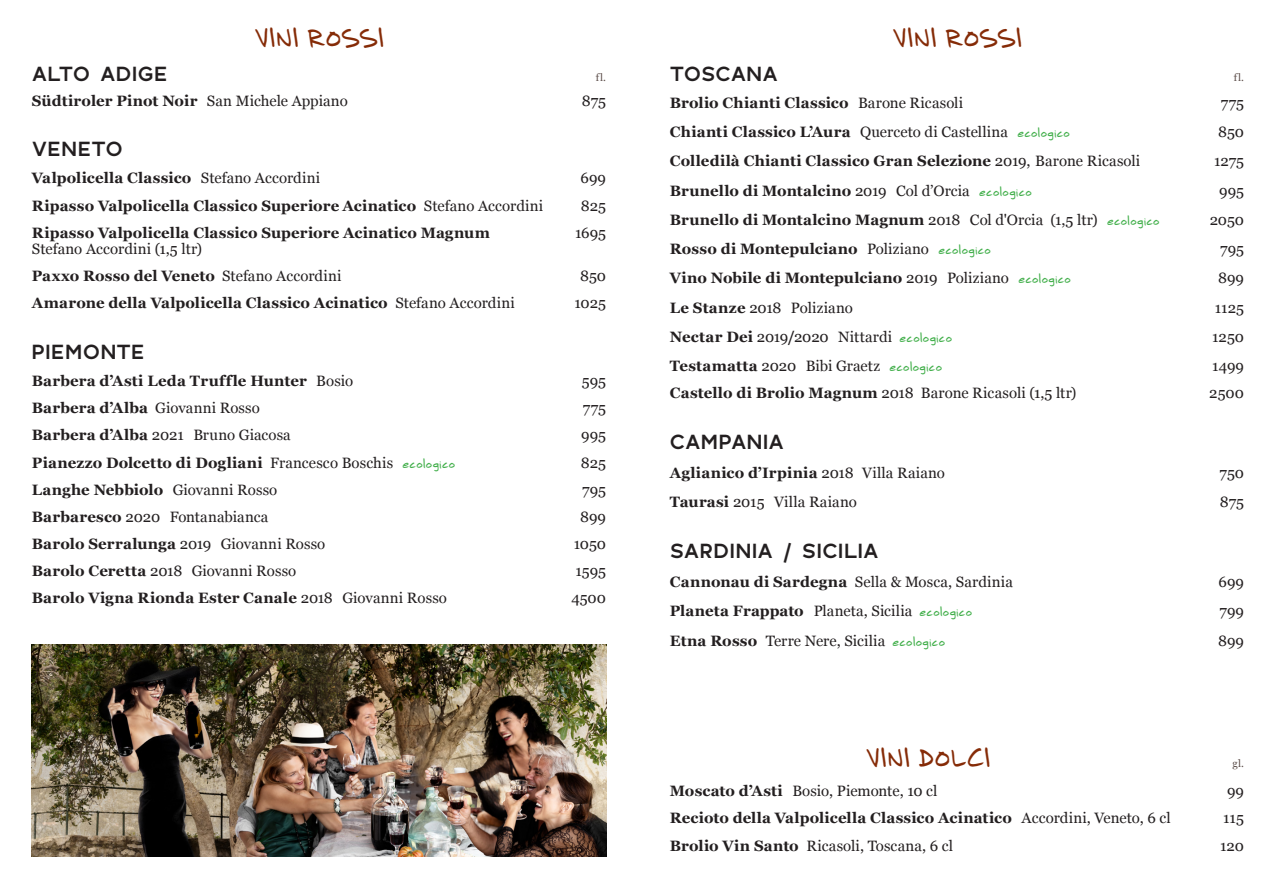
<style>
.page{position:relative;width:1276px;height:893px;background:#fff}
.page>*{position:absolute;margin:0;border:0;box-sizing:border-box;transform-origin:0 0}
.RETTER_heading{font:27px "Printhouse";color:#852b07}
.RETTER_heading-2{font:27px "Printhouse";letter-spacing:.02em;color:#852b07}
.Drikke_-_1_eller_2_priser{font:700 21px "Polly";letter-spacing:.01em;color:#231f20}
.Drikke_-_1_eller_2_priser-2{font:700 15px "Georgia";letter-spacing:.01em;color:#231f20}
.Drikke_-_1_eller_2_priser-3{font:15px/27.2px "Georgia";color:#231f20}
.Drikke_-_1_eller_2_priser-4{font:10.5px "Georgia";color:#5d4f4b}
.s1{font-weight:400}
.s2{font-weight:700}
.s3{font-family:"Printhouse";font-weight:400;font-size:12px;color:#40ae49}
.s4{font-family:"Printhouse";font-size:12px;color:#40ae49}
</style>
<div class="page">
<img style="left:32px;top:644px;width:574px;height:213px">
<h1 class="RETTER_heading" style="left:254px;top:18px;width:131px">VINI ROSSI</h1>
<h2 class="Drikke_-_1_eller_2_priser" style="left:32px;top:60px;width:137px">ALTO ADIGE</h2>
<p class="Drikke_-_1_eller_2_priser-4" style="left:596px;top:69px;width:12px">fl.</p>
<p class="Drikke_-_1_eller_2_priser-2" style="left:32px;top:89px;width:317px">Südtiroler Pinot Noir <span class="s1">San Michele Appiano</span></p>
<p class="Drikke_-_1_eller_2_priser-3" style="left:582px;top:86px;width:26px">875</p>
<h2 class="Drikke_-_1_eller_2_priser" style="left:32px;top:135px;width:92px">VENETO</h2>
<p class="Drikke_-_1_eller_2_priser-2" style="left:32px;top:167px;width:290px">Valpolicella Classico <span class="s1">Stefano Accordini</span></p>
<p class="Drikke_-_1_eller_2_priser-3" style="left:580px;top:164px;width:27px">699</p>
<p class="Drikke_-_1_eller_2_priser-2" style="left:32px;top:194px;width:513px">Ripasso Valpolicella Classico Superiore Acinatico <span class="s1">Stefano Accordini</span></p>
<p class="Drikke_-_1_eller_2_priser-3" style="left:581px;top:191px;width:27px">825</p>
<p class="Drikke_-_1_eller_2_priser-2" style="left:32px;top:221px;width:459px">Ripasso Valpolicella Classico Superiore Acinatico Magnum</p>
<p class="Drikke_-_1_eller_2_priser-3" style="left:575px;top:218px;width:33px">1695</p>
<p class="Drikke_-_1_eller_2_priser-3" style="left:32px;top:235px;width:311px">Stefano Accordini (1,5 ltr)<br><span class="s2">Paxxo Rosso del Veneto</span> Stefano Accordini</p>
<p class="Drikke_-_1_eller_2_priser-3" style="left:580px;top:262px;width:27px">850</p>
<p class="Drikke_-_1_eller_2_priser-2" style="left:32px;top:292px;width:484px">Amarone della Valpolicella Classico Acinatico <span class="s1">Stefano Accordini</span></p>
<p class="Drikke_-_1_eller_2_priser-3" style="left:574px;top:289px;width:33px">1025</p>
<h2 class="Drikke_-_1_eller_2_priser" style="left:32px;top:338px;width:114px">PIEMONTE</h2>
<p class="Drikke_-_1_eller_2_priser-2" style="left:32px;top:370px;width:323px">Barbera d’Asti Leda Truffle Hunter <span class="s1">Bosio</span></p>
<p class="Drikke_-_1_eller_2_priser-3" style="left:582px;top:367px;width:26px">595</p>
<p class="Drikke_-_1_eller_2_priser-2" style="left:32px;top:397px;width:229px">Barbera d’Alba <span class="s1">Giovanni Rosso</span></p>
<p class="Drikke_-_1_eller_2_priser-3" style="left:583px;top:394px;width:25px">775</p>
<p class="Drikke_-_1_eller_2_priser-3" style="left:32px;top:421px;width:260px"><span class="s2">Barbera d’Alba</span> 2021 Bruno Giacosa</p>
<p class="Drikke_-_1_eller_2_priser-3" style="left:581px;top:421px;width:26px">995</p>
<p class="Drikke_-_1_eller_2_priser-2" style="left:32px;top:451px;width:425px">Pianezzo Dolcetto di Dogliani <span class="s1">Francesco Boschis</span> <span class="s3">ecologico</span></p>
<p class="Drikke_-_1_eller_2_priser-3" style="left:581px;top:448px;width:27px">825</p>
<p class="Drikke_-_1_eller_2_priser-2" style="left:32px;top:478px;width:247px">Langhe Nebbiolo <span class="s1">Giovanni Rosso</span></p>
<p class="Drikke_-_1_eller_2_priser-3" style="left:582px;top:475px;width:25px">795</p>
<p class="Drikke_-_1_eller_2_priser-3" style="left:32px;top:502px;width:238px"><span class="s2">Barbaresco</span> 2020 Fontanabianca</p>
<p class="Drikke_-_1_eller_2_priser-3" style="left:580px;top:502px;width:27px">899</p>
<p class="Drikke_-_1_eller_2_priser-3" style="left:32px;top:530px;width:295px"><span class="s2">Barolo Serralunga</span> 2019 Giovanni Rosso</p>
<p class="Drikke_-_1_eller_2_priser-3" style="left:574px;top:530px;width:34px">1050</p>
<p class="Drikke_-_1_eller_2_priser-3" style="left:32px;top:557px;width:266px"><span class="s2">Barolo Ceretta</span> 2018 Giovanni Rosso</p>
<p class="Drikke_-_1_eller_2_priser-3" style="left:575px;top:557px;width:32px">1595</p>
<p class="Drikke_-_1_eller_2_priser-2" style="left:32px;top:587px;width:416px">Barolo Vigna Rionda Ester Canale <span class="s1">2018 Giovanni Rosso</span></p>
<p class="Drikke_-_1_eller_2_priser-3" style="left:571px;top:584px;width:36px">4500</p>
<p class="RETTER_heading" style="left:892px;top:18px;width:131px">VINI ROSSI</p>
<p class="Drikke_-_1_eller_2_priser" style="left:670px;top:60px;width:110px">TOSCANA</p>
<p class="Drikke_-_1_eller_2_priser-4" style="left:1233px;top:69px;width:12px">fl.</p>
<p class="Drikke_-_1_eller_2_priser-2" style="left:670px;top:91px;width:295px">Brolio Chianti Classico <span class="s1">Barone Ricasoli</span></p>
<p class="Drikke_-_1_eller_2_priser-3" style="left:1220px;top:89px;width:25px">775</p>
<p class="Drikke_-_1_eller_2_priser-2" style="left:670px;top:121px;width:401px">Chianti Classico L’Aura <span class="s1">Querceto di Castellina</span> <span class="s3">ecologico</span></p>
<p class="Drikke_-_1_eller_2_priser-3" style="left:1218px;top:118px;width:27px">850</p>
<p class="Drikke_-_1_eller_2_priser-2" style="left:670px;top:150px;width:472px">Colledilà Chianti Classico Gran Selezione <span class="s1">2019, Barone Ricasoli</span></p>
<p class="Drikke_-_1_eller_2_priser-3" style="left:1214px;top:147px;width:32px">1275</p>
<p class="Drikke_-_1_eller_2_priser-2" style="left:670px;top:179px;width:363px">Brunello di Montalcino <span class="s1">2019 Col d’Orcia</span> <span class="s3">ecologico</span></p>
<p class="Drikke_-_1_eller_2_priser-3" style="left:1219px;top:176px;width:26px">995</p>
<p class="Drikke_-_1_eller_2_priser-2" style="left:670px;top:208px;width:491px">Brunello di Montalcino Magnum <span class="s1">2018 Col d'Orcia (1,5 ltr)</span> <span class="s3">ecologico</span></p>
<p class="Drikke_-_1_eller_2_priser-3" style="left:1209px;top:206px;width:36px">2050</p>
<p class="Drikke_-_1_eller_2_priser-2" style="left:670px;top:238px;width:322px">Rosso di Montepulciano <span class="s1">Poliziano</span> <span class="s3">ecologico</span></p>
<p class="Drikke_-_1_eller_2_priser-3" style="left:1220px;top:235px;width:25px">795</p>
<p class="Drikke_-_1_eller_2_priser-2" style="left:670px;top:267px;width:402px">Vino Nobile di Montepulciano <span class="s1">2019 Poliziano</span> <span class="s3">ecologico</span></p>
<p class="Drikke_-_1_eller_2_priser-3" style="left:1218px;top:264px;width:27px">899</p>
<p class="Drikke_-_1_eller_2_priser-3" style="left:670px;top:293px;width:184px"><span class="s2">Le Stanze</span> 2018 Poliziano</p>
<p class="Drikke_-_1_eller_2_priser-3" style="left:1214px;top:293px;width:31px">1125</p>
<p class="Drikke_-_1_eller_2_priser-3" style="left:670px;top:323px;width:284px"><span class="s2">Nectar Dei</span> 2019<span class="s2">/</span>2020 Nittardi <span class="s4">ecologico</span></p>
<p class="Drikke_-_1_eller_2_priser-3" style="left:1212px;top:323px;width:33px">1250</p>
<p class="Drikke_-_1_eller_2_priser-3" style="left:670px;top:352px;width:274px"><span class="s2">Testamatta</span> 2020 Bibi Graetz <span class="s4">ecologico</span></p>
<p class="Drikke_-_1_eller_2_priser-3" style="left:1212px;top:352px;width:34px">1499</p>
<p class="Drikke_-_1_eller_2_priser-3" style="left:670px;top:379px;width:408px"><span class="s2">Castello di Brolio Magnum</span> 2018 Barone Ricasoli (1,5 ltr)</p>
<p class="Drikke_-_1_eller_2_priser-3" style="left:1209px;top:379px;width:36px">2500</p>
<p class="Drikke_-_1_eller_2_priser" style="left:670px;top:428px;width:116px">CAMPANIA</p>
<p class="Drikke_-_1_eller_2_priser-2" style="left:670px;top:462px;width:276px">Aglianico d’Irpinia <span class="s1">2018 Villa Raiano</span></p>
<p class="Drikke_-_1_eller_2_priser-3" style="left:1219px;top:459px;width:26px">750</p>
<p class="Drikke_-_1_eller_2_priser-3" style="left:670px;top:488px;width:188px"><span class="s2">Taurasi</span> 2015 Villa Raiano</p>
<p class="Drikke_-_1_eller_2_priser-3" style="left:1220px;top:488px;width:26px">875</p>
<p class="Drikke_-_1_eller_2_priser" style="left:670px;top:537px;width:210px">SARDINIA / SICILIA</p>
<p class="Drikke_-_1_eller_2_priser-3" style="left:670px;top:568px;width:344px"><span class="s2">Cannonau di Sardegna</span> Sella &amp; Mosca, Sardinia</p>
<p class="Drikke_-_1_eller_2_priser-3" style="left:1218px;top:568px;width:27px">699</p>
<p class="Drikke_-_1_eller_2_priser-2" style="left:670px;top:600px;width:304px">Planeta Frappato <span class="s1">Planeta, Sicilia</span> <span class="s3">ecologico</span></p>
<p class="Drikke_-_1_eller_2_priser-3" style="left:1219px;top:597px;width:26px">799</p>
<p class="Drikke_-_1_eller_2_priser-3" style="left:670px;top:626px;width:277px"><span class="s2">Etna Rosso</span> Terre Nere, Sicilia <span class="s4">ecologico</span></p>
<p class="Drikke_-_1_eller_2_priser-3" style="left:1218px;top:626px;width:27px">899</p>
<h1 class="RETTER_heading-2" style="left:865px;top:738px;width:126px">VINI DOLCI</h1>
<p class="Drikke_-_1_eller_2_priser-4" style="left:1232px;top:756px;width:13px">gl.</p>
<p class="Drikke_-_1_eller_2_priser-3" style="left:670px;top:777px;width:269px"><span class="s2">Moscato d’Asti</span> Bosio, Piemonte, 10 cl</p>
<p class="Drikke_-_1_eller_2_priser-3" style="left:1227px;top:777px;width:19px">99</p>
<p class="Drikke_-_1_eller_2_priser-2" style="left:670px;top:807px;width:502px">Recioto della Valpolicella Classico Acinatico <span class="s1">Accordini, Veneto, 6 cl</span></p>
<p class="Drikke_-_1_eller_2_priser-3" style="left:1223px;top:804px;width:22px">115</p>
<p class="Drikke_-_1_eller_2_priser-3" style="left:670px;top:831px;width:285px"><span class="s2">Brolio Vin Santo</span> Ricasoli, Toscana, 6 cl</p>
<p class="Drikke_-_1_eller_2_priser-3" style="left:1220px;top:831px;width:25px">120</p>
</div>
